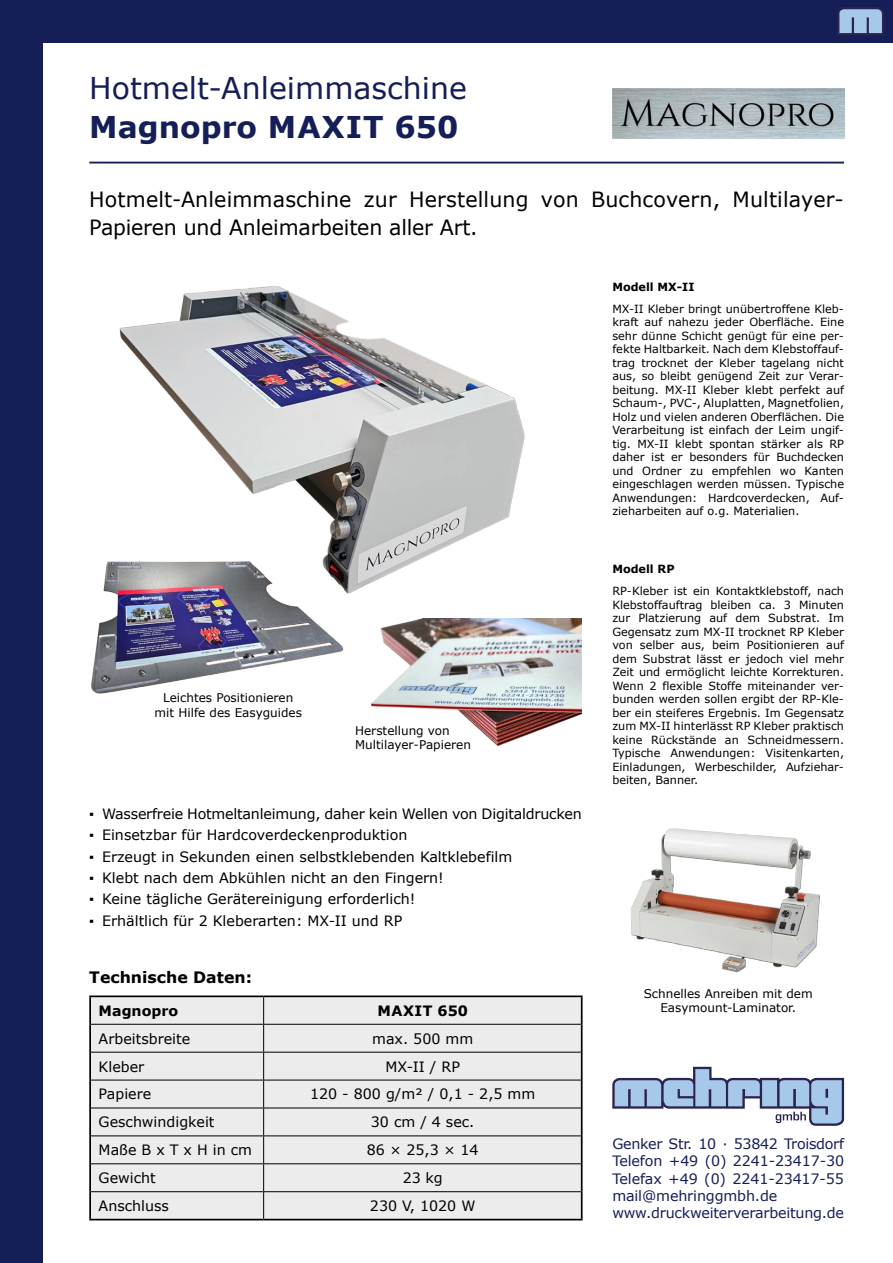
<style>
.page{position:relative;width:893px;height:1263px;background:#fff}
.page>*{position:absolute;margin:0;border:0;box-sizing:border-box;transform-origin:0 0}
.t1{font:30px "Verdana";color:#161e57}
.t2{font:700 30px "Verdana";color:#161e57}
.t3{font:21px/27.5px "Verdana";letter-spacing:.005em;color:#000}
.t4{font:700 15.75px "Verdana";color:#000}
.t5{font:14.25px "Verdana";color:#000}
.t6{font:14.25px/17.1px "Verdana";letter-spacing:-.015em;color:#161e57}
.t7{font:700 14.25px "Verdana";color:#000}
.t8{font:700 14.25px "Verdana";letter-spacing:.035em;color:#000}
.t9{font:12px/14.4px "Verdana";color:#000;text-align:center}
.t10{font:11.25px/13.5px "Verdana";color:#000;text-align:justify}
.t11{font:700 11.25px "Verdana";color:#000}
</style>
<div class="page">
<div style="left:0;top:0;width:43px;height:1263px;background:#161e57"></div>
<div style="left:0;top:0;width:893px;height:43px;background:#161e57"></div>
<hr style="left:89px;top:162px;width:755px;height:1px;background:#161e57">
<svg style="left:837px;top:7px;width:47px;height:28px"></svg>
<img style="left:371px;top:618px;width:211px;height:129px">
<img style="left:119px;top:286px;width:406px;height:305px">
<svg style="left:612px;top:1067px;width:232px;height:59px"></svg>
<div style="left:91px;top:997px;width:490px;height:222px;background:#ececec"></div>
<hr style="left:89px;top:995px;width:175px;height:2px;background:#000">
<hr style="left:89px;top:997px;width:2px;height:27px;background:#000">
<hr style="left:264px;top:995px;width:319px;height:2px;background:#000">
<hr style="left:581px;top:997px;width:2px;height:27px;background:#000">
<hr style="left:89px;top:1024px;width:2px;height:28px;background:#000">
<hr style="left:581px;top:1024px;width:2px;height:28px;background:#000">
<hr style="left:89px;top:1052px;width:2px;height:28px;background:#000">
<hr style="left:581px;top:1052px;width:2px;height:28px;background:#000">
<hr style="left:89px;top:1080px;width:2px;height:28px;background:#000">
<hr style="left:581px;top:1080px;width:2px;height:28px;background:#000">
<hr style="left:89px;top:1108px;width:2px;height:28px;background:#000">
<hr style="left:581px;top:1108px;width:2px;height:28px;background:#000">
<hr style="left:89px;top:1136px;width:2px;height:28px;background:#000">
<hr style="left:581px;top:1136px;width:2px;height:28px;background:#000">
<hr style="left:89px;top:1164px;width:2px;height:28px;background:#000">
<hr style="left:581px;top:1164px;width:2px;height:28px;background:#000">
<hr style="left:89px;top:1192px;width:2px;height:27px;background:#000">
<hr style="left:581px;top:1192px;width:2px;height:27px;background:#000">
<hr style="left:89px;top:1219px;width:175px;height:1px;background:#000">
<hr style="left:264px;top:1219px;width:319px;height:1px;background:#000">
<hr style="left:91px;top:1024px;width:173px;height:1px;background:#000">
<hr style="left:264px;top:1024px;width:317px;height:1px;background:#000">
<hr style="left:91px;top:1052px;width:173px;height:1px;background:#000">
<hr style="left:264px;top:1052px;width:317px;height:1px;background:#000">
<hr style="left:91px;top:1080px;width:173px;height:1px;background:#000">
<hr style="left:264px;top:1080px;width:317px;height:1px;background:#000">
<hr style="left:91px;top:1107px;width:173px;height:1px;background:#000">
<hr style="left:264px;top:1107px;width:317px;height:1px;background:#000">
<hr style="left:91px;top:1135px;width:173px;height:1px;background:#000">
<hr style="left:264px;top:1135px;width:317px;height:1px;background:#000">
<hr style="left:91px;top:1163px;width:173px;height:1px;background:#000">
<hr style="left:264px;top:1163px;width:317px;height:1px;background:#000">
<hr style="left:91px;top:1191px;width:173px;height:1px;background:#000">
<hr style="left:264px;top:1191px;width:317px;height:1px;background:#000">
<svg style="left:263px;top:997px;width:1px;height:222px"></svg>
<img style="left:630px;top:828px;width:190px;height:145px">
<img style="left:91px;top:549px;width:263px;height:145px">
<img style="left:612px;top:89px;width:232px;height:49px">
<h1 class="t1" style="left:89px;top:68px;width:379px">Hotmelt-Anleimmaschine</h1>
<h1 class="t2" style="left:89px;top:106px;width:371px">Magnopro Maxit 650</h1>
<h2 class="t3" style="left:89px;top:186px;width:756px">Hotmelt-Anleimmaschine zur Herstellung von Buchcovern, Multilayer-<br>Papieren und Anleimarbeiten aller Art.</h2>
<p class="t9" style="left:154px;top:691px;width:149px">Leichtes Positionieren mit Hilfe des Easyguides</p>
<p class="t9" style="left:355px;top:723px;width:117px;text-align:left">Herstellung von<br>Multilayer-Papieren</p>
<p class="t5" style="left:89px;top:804px;width:494px">▪ Wasserfreie Hotmelt-anleimung, daher kein Wellen von Digitaldrucken</p>
<p class="t5" style="left:89px;top:825px;width:320px">▪ Einsetzbar für Hardcover-deckenproduktion</p>
<p class="t5" style="left:89px;top:846px;width:425px">▪ Erzeugt in Sekunden einen selbstklebenden Kaltklebefilm</p>
<p class="t5" style="left:89px;top:868px;width:356px">▪ Klebt nach dem Abkühlen nicht an den Fingern!</p>
<p class="t5" style="left:89px;top:889px;width:328px">▪ Keine tägliche Geräte-reinigung erforderlich!</p>
<p class="t5" style="left:89px;top:911px;width:315px">▪ Erhältlich für 2 Kleberarten: MX-II und RP</p>
<h3 class="t4" style="left:89px;top:966px;width:164px">Technische Daten:</h3>
<p class="t7" style="left:99px;top:1000px;width:81px">Magnopro</p>
<p class="t8" style="left:378px;top:1000px;width:92px">Maxit 650</p>
<p class="t5" style="left:99px;top:1029px;width:93px">Arbeitsbreite</p>
<p class="t5" style="left:372px;top:1029px;width:103px">max. 500 mm</p>
<p class="t5" style="left:99px;top:1056px;width:47px">Kleber</p>
<p class="t5" style="left:385px;top:1056px;width:76px">MX-II / RP</p>
<p class="t5" style="left:99px;top:1084px;width:54px">Papiere</p>
<p class="t5" style="left:310px;top:1084px;width:227px">120 - 800 g/m² / 0,1 - 2,5 mm</p>
<p class="t5" style="left:99px;top:1112px;width:117px">Geschwindigkeit</p>
<p class="t5" style="left:371px;top:1112px;width:105px">30 cm / 4 sec.</p>
<p class="t5" style="left:99px;top:1140px;width:155px">Maße B x T x H in cm</p>
<p class="t5" style="left:367px;top:1140px;width:114px">86 × 25,3 × 14</p>
<p class="t5" style="left:99px;top:1168px;width:59px">Gewicht</p>
<p class="t5" style="left:403px;top:1168px;width:41px">23 kg</p>
<p class="t5" style="left:99px;top:1196px;width:72px">Anschluss</p>
<p class="t5" style="left:370px;top:1196px;width:107px">230 V, 1020 W</p>
<p class="t11" style="left:612px;top:279px;width:77px">Modell MX-II</p>
<p class="t10" style="left:612px;top:302px;width:233px">MX-II Kleber bringt unübertroffene Kleb&shy;kraft auf nahezu jeder Oberfläche. Eine sehr dünne Schicht genügt für eine per&shy;fekte Haltbarkeit. Nach dem Klebstoffauf&shy;trag trocknet der Kleber tagelang nicht aus, so bleibt genügend Zeit zur Verar&shy;beitung. MX-II Kleber klebt perfekt auf Schaum-, PVC-, Aluplatten, Magnetfolien, Holz und vielen anderen Oberflächen. Die Verarbeitung ist einfach der Leim ungif&shy;tig. MX-II klebt spontan stärker als RP daher ist er besonders für Buchdecken und Ordner zu empfehlen wo Kanten eingeschlagen werden müssen. Typische Anwendungen: Hardcoverdecken, Auf&shy;zieharbeiten auf o.g. Materialien.</p>
<p class="t11" style="left:612px;top:561px;width:64px">Modell RP</p>
<p class="t10" style="left:612px;top:584px;width:233px">RP-Kleber ist ein Kontaktklebstoff, nach Klebstoffauftrag bleiben ca. 3 Minuten zur Platzierung auf dem Substrat. Im Gegensatz zum MX-II trocknet RP Kleber von selber aus, beim Positionieren auf dem Substrat lässt er jedoch viel mehr Zeit und ermöglicht leichte Korrekturen.<br>Wenn 2 flexible Stoffe miteinander ver&shy;bunden werden sollen ergibt der RP-Kle&shy;ber ein steiferes Ergebnis. Im Gegensatz zum MX-II hinterlässt RP Kleber praktisch keine Rückstände an Schneidmessern.<br>Typische Anwendungen: Visitenkarten, Einladungen, Werbeschilder, Aufziehar&shy;beiten, Banner.</p>
<p class="t9" style="left:644px;top:986px;width:171px">Schnelles Anreiben mit dem<br>Easymount-Laminator.</p>
<p class="t6" style="left:612px;top:1135px;width:233px">Genker Str. 10 · 53842 Troisdorf<br>Telefon +49 (0) 2241-23417-30<br>Telefax +49 (0) 2241-23417-55 mail@mehringgmbh.de www.druckweiterverarbeitung.de</p>
</div>
